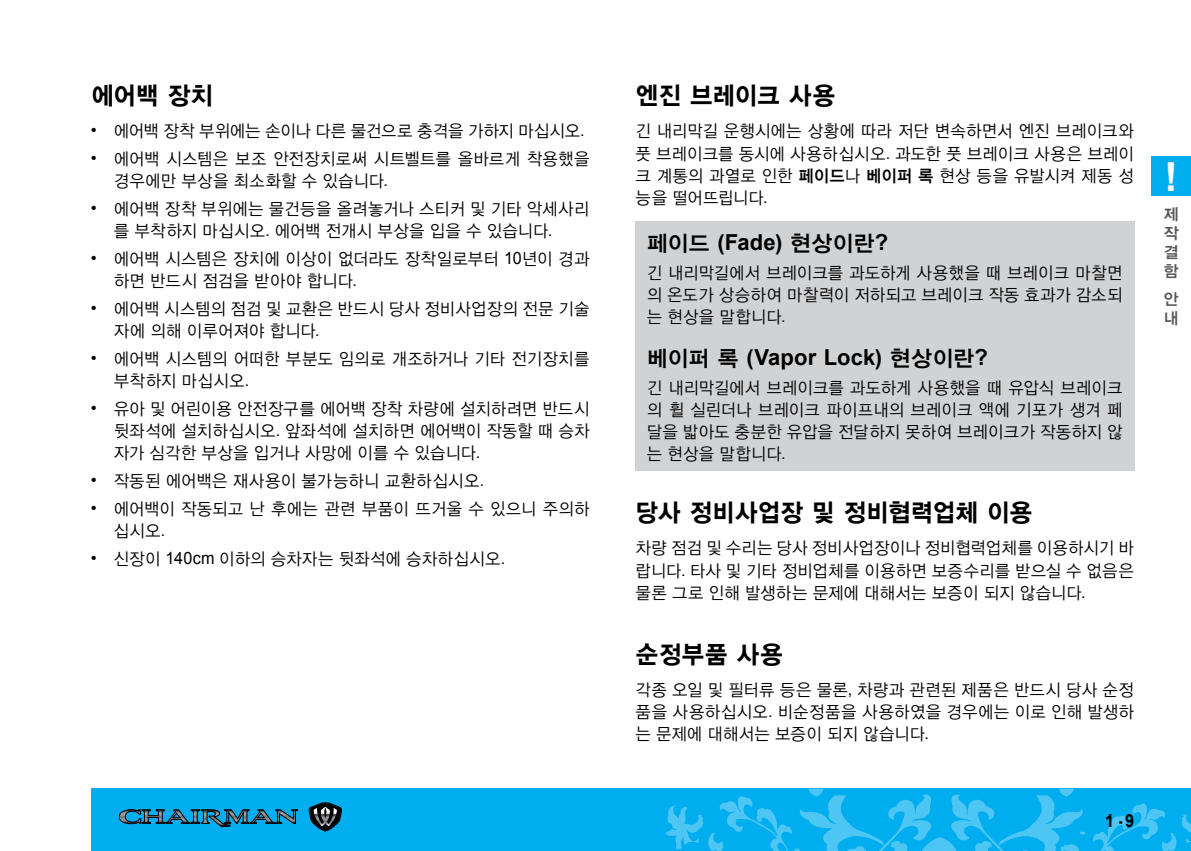
<style>
.page{position:relative;width:1191px;height:851px;background:#fff}
.page>*{position:absolute;margin:0;border:0;box-sizing:border-box;transform-origin:0 0}
.t1{font:700 40px "Arial";color:#fff}
.t2{font:25px "YDIYGO150 KS Cpc EUC H";letter-spacing:-.05em;color:#000;scale:.95 1}
.t3{font:700 22px "Arial";letter-spacing:.005em;color:#000}
.t4{font:22px "YDIYGO140 KS Cpc EUC H";letter-spacing:-.045em;color:#000}
.t5{font:700 18px "Arial";color:#000;scale:.9 1}
.t6{font:17px/22px "YDIYGO120 KS Cpc EUC H";letter-spacing:-.035em;color:#000;scale:.95 1}
.t7{font:17px/27.8px "Arial";color:#000}
.t8{font:16px/19.2px "YDIYGO140 KS Cpc EUC H";color:#58585b;text-align:justify}
.s1{font-family:"Arial"}
.s2{font-family:"YDIYGO140 KS Cpc EUC H"}
.s3{font-family:"Arial";font-weight:700}
.s4{font-family:"YDIYGO140 KS Cpc EUC H";font-weight:400}
</style>
<div class="page">
<div style="left:91px;top:788px;width:1100px;height:62px;background:#00adef"></div>
<svg style="left:665px;top:788px;width:421px;height:63px"></svg>
<svg style="left:309px;top:802px;width:33px;height:29px"></svg>
<svg style="left:119px;top:809px;width:178px;height:17px"></svg>
<div style="left:1151px;top:156px;width:40px;height:40px;background:#00adef"></div>
<div style="left:635px;top:221px;width:499px;height:249px;background:#d1d2d4"></div>
<svg style="left:1093px;top:803px;width:98px;height:47px"></svg>
<h2 class="t2" style="left:91px;top:82px;width:131px">에어백 장치</h2>
<p class="t6" style="left:113px;top:117px;width:503px;line-height:27.8px">에어백 장착 부위에는 손이나 다른 물건으로 충격을 가하지 마십시오<span class="s1">. </span>에어백 시스템은 보조 안전장치로써 시트벨트를 올바르게 착용했을</p>
<p class="t6" style="left:113px;top:167px;width:503px;line-height:27.8px">경우에만 부상을 최소화할 수 있습니다<span class="s1">.<br></span>에어백 장착 부위에는 물건등을 올려놓거나 스티커 및 기타 악세사리</p>
<p class="t6" style="left:113px;top:217px;width:503px;line-height:27.8px">를 부착하지 마십시오<span class="s1">.</span> 에어백 전개시 부상을 입을 수 있습니다<span class="s1">. </span>에어백 시스템은 장치에 이상이 없더라도 장착일로부터 <span class="s1">10</span>년이 경과</p>
<p class="t6" style="left:113px;top:267px;width:503px;line-height:27.8px">하면 반드시 점검을 받아야 합니다<span class="s1">.<br></span>에어백 시스템의 점검 및 교환은 반드시 당사 정비사업장의 전문 기술</p>
<p class="t6" style="left:113px;top:317px;width:503px;line-height:27.8px">자에 의해 이루어져야 합니다<span class="s1">.<br></span>에어백 시스템의 어떠한 부분도 임의로 개조하거나 기타 전기장치를</p>
<p class="t6" style="left:113px;top:367px;width:503px;line-height:27.8px">부착하지 마십시오<span class="s1">.<br></span>유아 및 어린이용 안전장구를 에어백 장착 차량에 설치하려면 반드시</p>
<p class="t6" style="left:113px;top:420px;width:503px">뒷좌석에 설치하십시오<span class="s1">.</span> 앞좌석에 설치하면 에어백이 작동할 때 승차 자가 심각한 부상을 입거나 사망에 이를 수 있습니다<span class="s1">.</span></p>
<p class="t6" style="left:113px;top:467px;width:503px;line-height:27.8px">작동된 에어백은 재사용이 불가능하니 교환하십시오<span class="s1">.<br></span>에어백이 작동되고 난 후에는 관련 부품이 뜨거울 수 있으니 주의하</p>
<p class="t6" style="left:113px;top:516px;width:414px;line-height:27.8px">십시오<span class="s1">.<br></span>신장이 <span class="s1">140cm</span> 이하의 승차자는 뒷좌석에 승차하십시오<span class="s1">.</span></p>
<p class="t7" style="left:91px;top:117px;width:7px">• •</p>
<p class="t7" style="left:91px;top:194px;width:7px">•</p>
<p class="t7" style="left:91px;top:244px;width:7px">•</p>
<p class="t7" style="left:91px;top:294px;width:7px">•</p>
<p class="t7" style="left:91px;top:344px;width:7px">•</p>
<p class="t7" style="left:91px;top:394px;width:7px">•</p>
<p class="t7" style="left:91px;top:466px;width:7px">• •</p>
<p class="t7" style="left:91px;top:543px;width:7px">•</p>
<h2 class="t2" style="left:635px;top:82px;width:213px">엔진 브레이크 사용</h2>
<p class="t6" style="left:635px;top:120px;width:527px;text-align:justify">긴 내리막길 운행시에는 상황에 따라 저단 변속하면서 엔진 브레이크와 풋 브레이크를 동시에 사용하십시오<span class="s1">.</span> 과도한 풋 브레이크 사용은 브레이 크 계통의 과열로 인한 <span class="s2">페이드</span>나 <span class="s2">베이퍼 록</span> 현상 등을 유발시켜 제동 성 능을 떨어뜨립니다<span class="s1">.</span></p>
<p class="t4" style="left:646px;top:232px;width:243px">페이드 <span class="s3">(Fade)</span> 현상이란<span class="s3">?</span></p>
<p class="t6" style="left:646px;top:262px;width:503px;text-align:justify">긴 내리막길에서 브레이크를 과도하게 사용했을 때 브레이크 마찰면 의 온도가 상승하여 마찰력이 저하되고 브레이크 작동 효과가 감소되 는 현상을 말합니다<span class="s1">.</span></p>
<p class="t3" style="left:646px;top:343px;width:343px"><span class="s4">베이퍼 록</span> (Vapor Lock) <span class="s4">현상이란</span>?</p>
<p class="t6" style="left:646px;top:377px;width:503px;text-align:justify">긴 내리막길에서 브레이크를 과도하게 사용했을 때 유압식 브레이크 의 휠 실린더나 브레이크 파이프내의 브레이크 액에 기포가 생겨 페 달을 밟아도 충분한 유압을 전달하지 못하여 브레이크가 작동하지 않 는 현상을 말합니다<span class="s1">.</span></p>
<h2 class="t2" style="left:635px;top:499px;width:420px">당사 정비사업장 및 정비협력업체 이용</h2>
<p class="t6" style="left:635px;top:537px;width:527px;text-align:justify">차량 점검 및 수리는 당사 정비사업장이나 정비협력업체를 이용하시기 바 랍니다<span class="s1">.</span> 타사 및 기타 정비업체를 이용하면 보증수리를 받으실 수 없음은 물론 그로 인해 발생하는 문제에 대해서는 보증이 되지 않습니다<span class="s1">.</span></p>
<h2 class="t2" style="left:635px;top:641px;width:158px">순정부품 사용</h2>
<p class="t6" style="left:635px;top:679px;width:527px;text-align:justify">각종 오일 및 필터류 등은 물론<span class="s1">,</span> 차량과 관련된 제품은 반드시 당사 순정 품을 사용하십시오<span class="s1">.</span> 비순정품을 사용하였을 경우에는 이로 인해 발생하 는 문제에 대해서는 보증이 되지 않습니다<span class="s1">.</span></p>
<p class="t5" style="left:1105px;top:808px;width:21px">1 -</p>
<h1 class="t1" style="left:1164px;top:150px;width:15px">!</h1>
<p class="t8" style="left:1163px;top:205px;width:17px">제 작 결 함</p>
<p class="t8" style="left:1163px;top:290px;width:17px">안 내</p>
</div>
